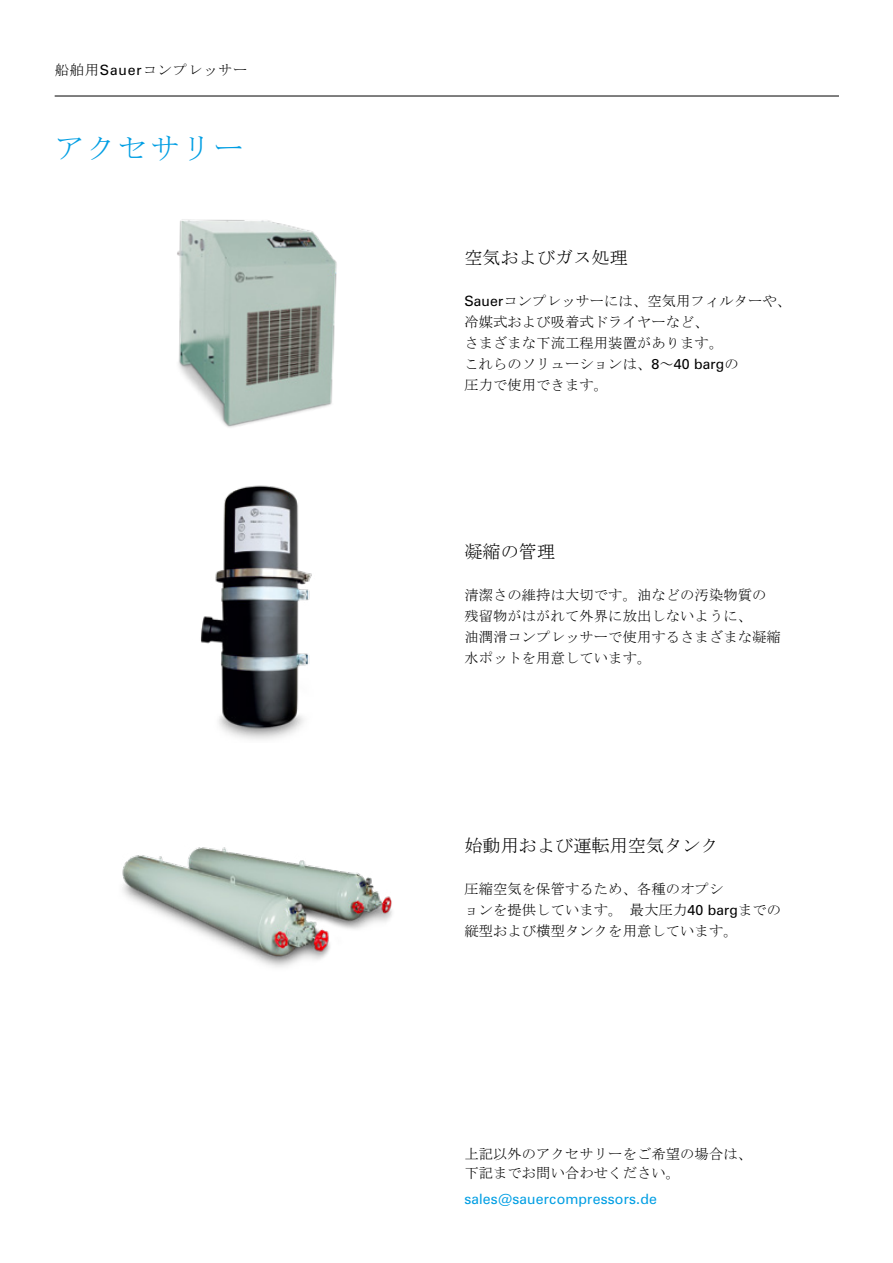
<style>
.page{position:relative;width:893px;height:1263px;background:#fff}
.page>*{position:absolute;margin:0;border:0;box-sizing:border-box;transform-origin:0 0}
.überschrift_orange_a{font:30px "MS Mincho";letter-spacing:.06em;color:#009ee3}
.fließ{font:18px "MS Mincho";letter-spacing:.01em;color:#000}
.fließ-2{font:14.25px/21px "MS Mincho";letter-spacing:.01em;color:#000}
.Fliesstext_englisch{font:14.25px/19.5px "MS Mincho";letter-spacing:.01em;color:#000}
.Fliesstext_englisch-2{font:14.25px "Zurich BT";letter-spacing:.01em;color:#009ee3}
.fließ-3{font:14.25px "MS Mincho";letter-spacing:.06em;color:#000}
.s1{font-family:"Zurich BT"}
</style>
<div class="page">
<hr style="left:55px;top:96px;width:784px;height:1px;background:#000">
<img style="left:200px;top:485px;width:112px;height:255px">
<img style="left:177px;top:219px;width:160px;height:209px">
<img style="left:122px;top:847px;width:270px;height:120px">
<p class="fließ-3" style="left:55px;top:63px;width:194px">船舶用<span class="s1">Sauer</span>コンプレッサー</p>
<p class="überschrift_orange_a" style="left:55px;top:133px;width:190px">アクセサリー</p>
<p class="fließ" style="left:464px;top:249px;width:165px">空気およびガス処理</p>
<p class="fließ-2" style="left:464px;top:290px;width:328px"><span class="s1">Sauer</span>コンプレッサーには、空気用フィルターや、冷媒式および吸着式ドライヤーなど、<br>さまざまな下流工程用装置があります。<br>これらのソリューションは、<span class="s1">8</span>～<span class="s1">40 barg</span>の<br>圧力で使用できます。</p>
<p class="fließ" style="left:464px;top:543px;width:92px">凝縮の管理</p>
<p class="fließ-2" style="left:464px;top:584px;width:318px">清潔さの維持は大切です。油などの汚染物質の残留物がはがれて外界に放出しないように、<br>油潤滑コンプレッサーで使用するさまざまな凝縮水ポットを用意しています。</p>
<p class="fließ" style="left:464px;top:837px;width:256px">始動用および運転用空気タンク</p>
<p class="fließ-2" style="left:464px;top:878px;width:318px">圧縮空気を保管するため、各種のオプシ<br>ョンを提供しています。 最大圧力<span class="s1">40 barg</span>までの縦型および横型タンクを用意しています。</p>
<p class="Fliesstext_englisch" style="left:464px;top:1144px;width:289px">上記以外のアクセサリーをご希望の場合は、下記までお問い合わせください。</p>
<p class="Fliesstext_englisch-2" style="left:464px;top:1190px;width:194px">sales@sauercompressors.de</p>
</div>
